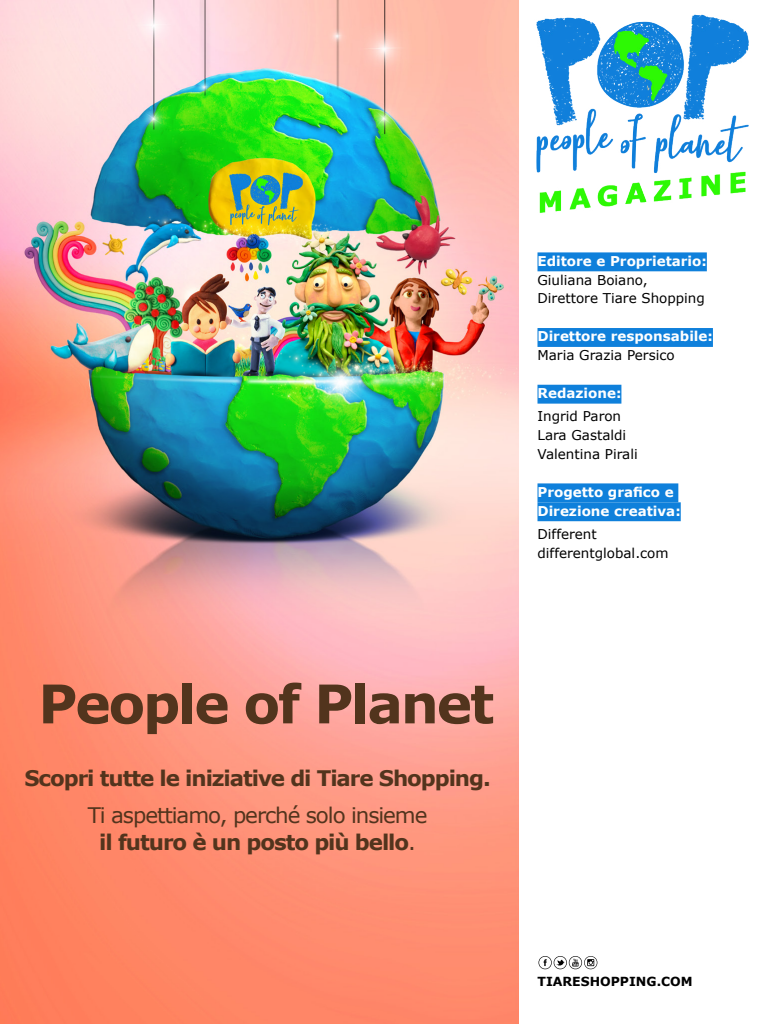
<style>
.page{position:relative;width:768px;height:1024px;background:#fff}
.page>*{position:absolute;margin:0;border:0;box-sizing:border-box;transform-origin:0 0}
.t1{font:700 53.35px "Verdana";letter-spacing:-.04em;color:#52341d}
.t2{font:21.45px/26.4px "Verdana";letter-spacing:-.05em;color:#52341d;text-align:center}
.t3{font:700 21.45px "Verdana";letter-spacing:-.05em;color:#52341d}
.t4{font:13.5px/18.9px "Verdana";color:#000}
.t5{font:700 13.5px/18.9px "Verdana";color:#fff}
.t6{font:700 12.5px "Verdana";color:#000}
.s1{font-weight:700}
</style>
<div class="page">
<img style="left:0;top:0;width:518px;height:1024px">
<img style="left:518px;top:0;width:231px;height:1021px">
<div style="left:538px;top:252px;width:169px;height:19px;background:#0f80db"></div>
<div style="left:538px;top:328px;width:175px;height:19px;background:#0f80db"></div>
<div style="left:538px;top:385px;width:83px;height:19px;background:#0f80db"></div>
<div style="left:538px;top:483px;width:140px;height:19px;background:#0f80db"></div>
<div style="left:538px;top:502px;width:143px;height:19px;background:#0f80db"></div>
<svg style="left:539px;top:956px;width:58px;height:13px"></svg>
<p class="t5" style="left:538px;top:251px;width:171px">Editore e Proprietario:</p>
<p class="t4" style="left:538px;top:270px;width:169px">Giuliana Boiano,<br>Direttore Tiare Shopping</p>
<p class="t5" style="left:538px;top:327px;width:177px">Direttore responsabile:</p>
<p class="t4" style="left:538px;top:346px;width:139px">Maria Grazia Persico</p>
<p class="t5" style="left:538px;top:384px;width:85px">Redazione:</p>
<p class="t4" style="left:538px;top:407px;width:102px">Ingrid Paron<br>Lara Gastaldi<br>Valentina Pirali</p>
<p class="t5" style="left:538px;top:482px;width:145px">Progetto grafico e<br>Direzione creativa:</p>
<p class="t4" style="left:538px;top:524px;width:133px">Different differentglobal.com</p>
<h1 class="t1" style="left:38px;top:669px;width:458px">People of Planet</h1>
<h2 class="t3" style="left:25px;top:764px;width:468px">Scopri tutte le iniziative di Tiare Shopping.</h2>
<h2 class="t2" style="left:88px;top:802px;width:341px">Ti aspettiamo, perché solo insieme <span class="s1">il futuro è un posto più bello</span>.</h2>
<p class="t6" style="left:538px;top:974px;width:157px">TIARESHOPPING.COM</p>
</div>
